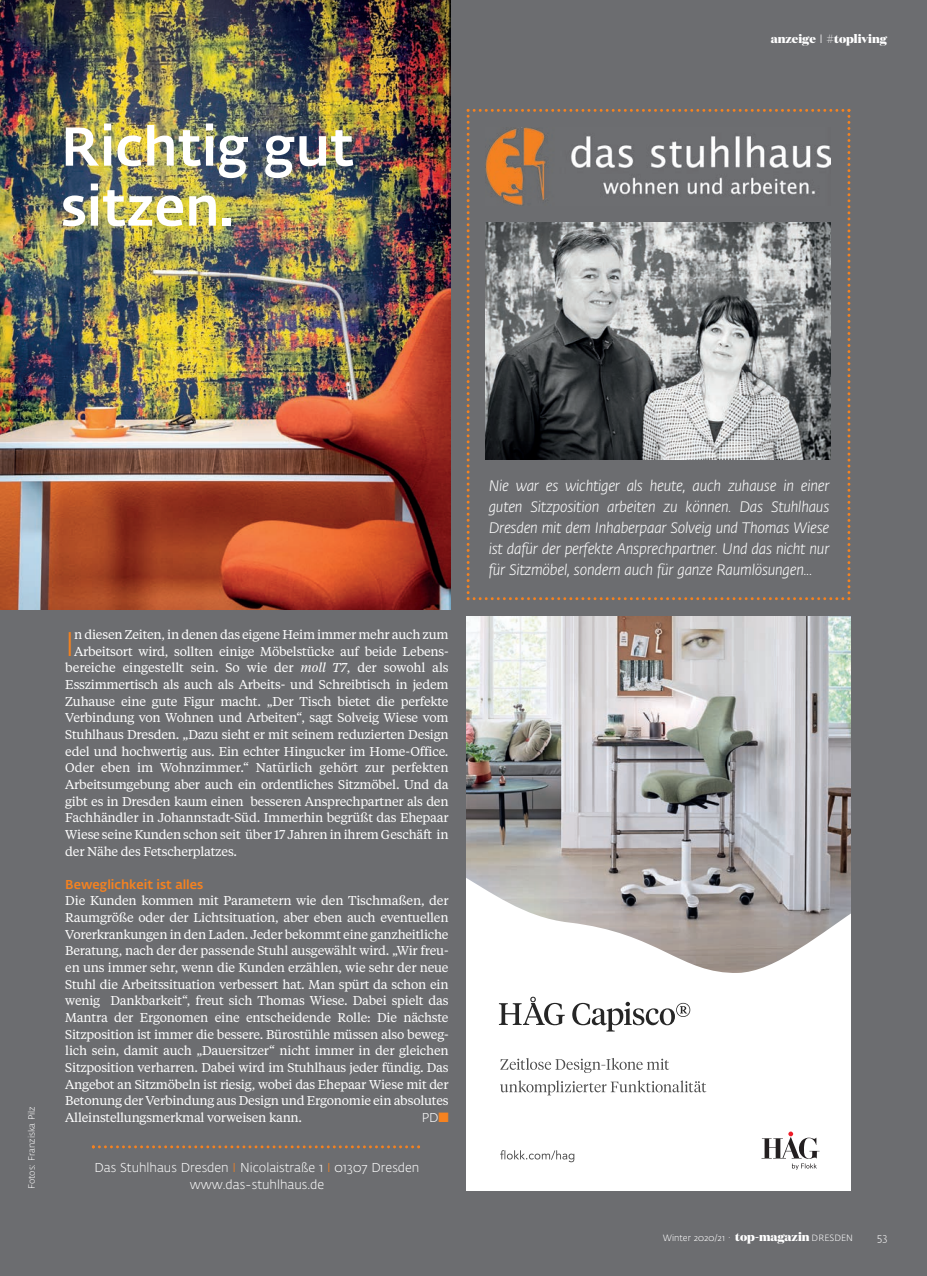
<style>
.page{position:relative;width:927px;height:1276px;background:#6c6d70}
.page>*{position:absolute;margin:0;border:0;box-sizing:border-box;transform-origin:0 0}
.t1{font:500 54px/60px "Fedra Sans Alt Std";color:#fff}
.t2{font:300 33.75px "Fedra Sans Alt Std";color:#f58220}
.t3{font:italic 300 15px/21px "Fedra Sans Alt Std";letter-spacing:-.02em;color:#fff;text-align:justify}
.t4{font:12.75px/16.6px "Tiempos Text";letter-spacing:-.02em;color:#fff;text-align:justify}
.t5{font:300 12.75px/16.6px "Fedra Sans Alt Std";color:#fff;text-align:center}
.t6{font:500 12.75px "Fedra Sans Alt Std";color:#f58220}
.t7{font:800 12px "Domaine Display";color:#fff}
.t8{font:300 10.5px "Fedra Sans Alt Std";color:#fff}
.t9{font:300 9px "Fedra Sans Alt Std";color:#fff}
.s1{font-family:"Fedra Sans Alt Std";font-weight:300}
.s2{font-style:italic}
.s3{color:#f58220}
.s4{font-family:"Domaine Display";font-weight:800;font-size:12px}
</style>
<div class="page">
<img style="left:1px;top:0;width:450px;height:609px">
<svg style="left:467px;top:109px;width:383px;height:491px"></svg>
<svg style="left:466px;top:617px;width:384px;height:574px;background:#d4d3d3"></svg>
<img style="left:466px;top:870px;width:384px;height:103px">
<svg style="left:500px;top:1080px;width:206px;height:15px;background:#dadada"></svg>
<svg style="left:500px;top:1058px;width:169px;height:15px;background:#dcdcdc"></svg>
<svg style="left:499px;top:996px;width:66px;height:29px;background:#c7c7c7"></svg>
<svg style="left:572px;top:1002px;width:118px;height:29px;background:#ccc"></svg>
<svg style="left:761px;top:1131px;width:59px;height:38px;background:#cfcccc"></svg>
<svg style="left:500px;top:1150px;width:74px;height:12px"></svg>
<img style="left:485px;top:223px;width:346px;height:236px">
<img style="left:486px;top:128px;width:344px;height:77px">
<svg style="left:92px;top:1145px;width:328px;height:3px"></svg>
<h1 class="t1" style="left:61px;top:121px;width:295px">Richtig gut sitzen.</h1>
<p class="t7" style="left:771px;top:34px;width:118px">anzeige <span class="s1">I</span> #topliving</p>
<p class="t9" style="left:28px;top:1189px;width:85px;rotate:-90deg">Fotos: Franziska Pilz</p>
<h2 class="t2" style="left:65px;top:630px;width:11px">I</h2>
<p class="t4" style="left:74px;top:627px;width:376px">n diesen Zeiten, in denen das eigene Heim immer mehr auch zum</p>
<p class="t4" style="left:74px;top:644px;width:376px">Arbeitsort wird, sollten einige Möbelstücke auf beide Lebens -</p>
<p class="t4" style="left:65px;top:660px;width:385px">bereiche eingestellt sein. So wie der <span class="s2">moll T7</span>, der sowohl als</p>
<p class="t4" style="left:65px;top:677px;width:385px">Esszimmertisch als auch als Arbeits- und Schreibtisch in jedem</p>
<p class="t4" style="left:65px;top:693px;width:385px">Zuhause eine gute Figur macht. „Der Tisch bietet die perfekte</p>
<p class="t4" style="left:65px;top:710px;width:385px">Verbindung von Wohnen und Arbeiten“, sagt Solveig Wiese vom</p>
<p class="t4" style="left:65px;top:727px;width:385px">Stuhlhaus Dresden. „Dazu sieht er mit seinem reduzierten Design</p>
<p class="t4" style="left:65px;top:743px;width:385px">edel und hochwertig aus. Ein echter Hingucker im Home-Office.</p>
<p class="t4" style="left:65px;top:760px;width:385px">Oder eben im Wohnzimmer.“ Natürlich gehört zur perfekten</p>
<p class="t4" style="left:65px;top:777px;width:385px">Arbeitsumgebung aber auch ein ordentliches Sitzmöbel. Und da</p>
<p class="t4" style="left:65px;top:793px;width:385px">gibt es in Dresden kaum einen besseren Ansprechpartner als den</p>
<p class="t4" style="left:65px;top:810px;width:385px">Fachhändler in Johannstadt-Süd. Immerhin begrüßt das Ehepaar</p>
<p class="t4" style="left:65px;top:827px;width:385px">Wiese seine Kunden schon seit über 17 Jahren in ihrem Geschäft in</p>
<p class="t4" style="left:65px;top:843px;width:173px">der Nähe des Fetscherplatzes.</p>
<p class="t6" style="left:65px;top:879px;width:140px">Beweglichkeit ist alles</p>
<p class="t4" style="left:65px;top:893px;width:385px">Die Kunden kommen mit Parametern wie den Tischmaßen, der Raumgröße oder der Lichtsituation, aber eben auch eventuellen Vorerkrankungen in den Laden. Jeder bekommt eine ganzheit liche Beratung, nach der der passende Stuhl ausgewählt wird. „Wir freu&shy;en uns immer sehr, wenn die Kunden erzählen, wie sehr der neue Stuhl die Arbeitssituation verbessert hat. Man spürt da schon ein wenig Dankbarkeit“, freut sich Thomas Wiese. Dabei spielt das Mantra der Ergonomen eine entscheidende Rolle: Die nächste Sitzposition ist immer die bessere. Bürostühle müssen also beweg&shy;lich sein, damit auch „Dauersitzer“ nicht immer in der gleichen Sitzposition verharren. Dabei wird im Stuhlhaus jeder fündig. Das Angebot an Sitzmöbeln ist riesig, wobei das Ehepaar Wiese mit der Betonung der Verbindung aus Design und Ergonomie ein absolutes Alleinstellungsmerkmal vorweisen kann.</p>
<p class="t5" style="left:422px;top:1110px;width:28px">PD<span class="s3">■</span></p>
<p class="t5" style="left:94px;top:1160px;width:326px">Das Stuhlhaus Dresden <span class="s3">I</span> Nicolaistraße 1 <span class="s3">I</span> 01307 Dresden www.das-stuhlhaus.de</p>
<p class="t3" style="left:489px;top:476px;width:342px">Nie war es wichtiger als heute, auch zuhause in einer guten Sitzposition arbeiten zu können. Das Stuhlhaus Dresden mit dem Inhaberpaar Solveig und Thomas Wiese ist dafür der perfekte Ansprechpartner. Und das nicht nur für Sitzmöbel, sondern auch für ganze Raumlösungen...</p>
<p class="t9" style="left:663px;top:1234px;width:192px">Winter 2020/21 . <span class="s4">top-magazin</span> DRESDEN</p>
<p class="t8" style="left:877px;top:1233px;width:12px">53</p>
</div>
